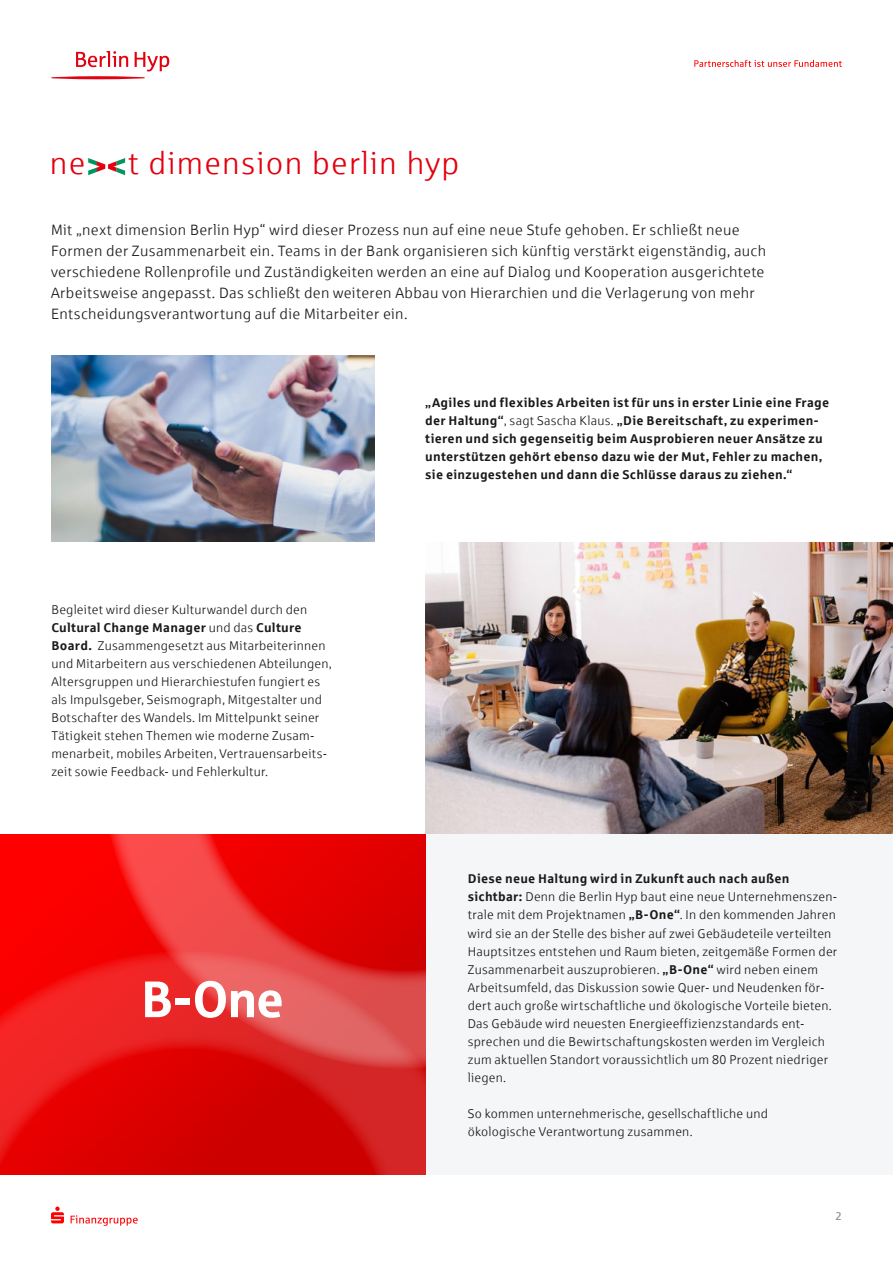
<style>
.page{position:relative;width:893px;height:1263px;background:#fff}
.page>*{position:absolute;margin:0;border:0;box-sizing:border-box;transform-origin:0 0}
.t1{font:51.3px "Sparkasse Head";color:#fff}
.t2{font:31.5px "Sparkasse Lt";letter-spacing:.04em;color:#e3000f}
.t3{font:15px/21px "Sparkasse Lt";letter-spacing:.02em;color:#1a1a18}
.t4{font:12.75px/18px "Sparkasse Lt";letter-spacing:.02em;color:#1a1a18}
.t5{font:700 12.75px/18px "Sparkasse Rg";letter-spacing:.02em;color:#1a1a18}
.t6{font:11.25px "Sparkasse Rg";color:#7c909a}
.s1{font-family:"Sparkasse Lt";font-weight:400}
.s2{font-family:"Sparkasse Rg";font-weight:700}
</style>
<div class="page">
<svg style="left:51px;top:1206px;width:13px;height:17px"></svg>
<svg style="left:71px;top:1215px;width:67px;height:11px"></svg>
<svg style="left:51px;top:51px;width:118px;height:28px"></svg>
<svg style="left:694px;top:60px;width:148px;height:7px"></svg>
<div style="left:425px;top:835px;width:468px;height:340px;background:#f4f6f7"></div>
<img style="left:51px;top:356px;width:323px;height:185px">
<img style="left:425px;top:542px;width:468px;height:291px">
<svg style="left:88px;top:158px;width:37px;height:17px"></svg>
<div style="left:0;top:835px;width:425px;height:340px;background:#fd0000"></div>
<svg style="left:110px;top:835px;width:315px;height:116px"></svg>
<svg style="left:0;top:951px;width:425px;height:224px;background:#e01e1e"></svg>
<h2 class="t2" style="left:50px;top:145px;width:37px">ne</h2>
<h2 class="t2" style="left:128px;top:145px;width:333px">t dimension berlin hyp</h2>
<p class="t3" style="left:51px;top:219px;width:717px">Mit „next dimension Berlin Hyp“ wird dieser Prozess nun auf eine neue Stufe gehoben. Er schließt neue Formen der Zusammenarbeit ein. Teams in der Bank organisieren sich künftig verstärkt eigenständig, auch verschiedene Rollenprofile und Zuständigkeiten werden an eine auf Dialog und Kooperation ausgerichtete Arbeitsweise angepasst. Das schließt den weiteren Abbau von Hierarchien und die Verlagerung von mehr Entscheidungsverantwortung auf die Mitarbeiter ein.</p>
<p class="t4" style="left:51px;top:600px;width:257px">Begleitet wird dieser Kulturwandel durch den</p>
<p class="t5" style="left:51px;top:618px;width:252px">Cultural Change Manager <span class="s1">und das</span> Culture</p>
<p class="t4" style="left:51px;top:636px;width:282px"><span class="s2">Board.</span> Zusammengesetzt aus Mitarbeiterinnen und Mitarbeitern aus verschiedenen Abteilungen, Altersgruppen und Hierarchiestufen fungiert es als Impulsgeber, Seismograph, Mitgestalter und Botschafter des Wandels. Im Mittelpunkt seiner Tätigkeit stehen Themen wie moderne Zusam&shy;menarbeit, mobiles Arbeiten, Vertrauensarbeits&shy;zeit sowie Feedback- und Fehlerkultur.</p>
<h1 class="t1" style="left:142px;top:966px;width:143px">B-One</h1>
<p class="t5" style="left:425px;top:393px;width:405px">„Agiles und flexibles Arbeiten ist für uns in erster Linie eine Frage der Haltung“<span class="s1">, sagt Sascha Klaus.</span> „Die Bereitschaft, zu experimen&shy;tieren und sich gegenseitig beim Ausprobieren neuer Ansätze zu unterstützen gehört ebenso dazu wie der Mut, Fehler zu machen, sie einzugestehen und dann die Schlüsse daraus zu ziehen.“</p>
<p class="t5" style="left:468px;top:869px;width:323px">Diese neue Haltung wird in Zukunft auch nach außen</p>
<p class="t4" style="left:468px;top:888px;width:371px"><span class="s2">sichtbar:</span> Denn die Berlin Hyp baut eine neue Unternehmenszen&shy;trale mit dem Projektnamen <span class="s2">„B-One“</span>. In den kommenden Jahren wird sie an der Stelle des bisher auf zwei Gebäudeteile verteilten Hauptsitzes entstehen und Raum bieten, zeitgemäße Formen der Zusammenarbeit auszuprobieren. <span class="s2">„B-One“</span> wird neben einem Arbeitsumfeld, das Diskussion sowie Quer- und Neudenken för&shy;dert auch große wirtschaftliche und ökologische Vorteile bieten.<br>Das Gebäude wird neuesten Energieeffizienzstandards ent&shy;sprechen und die Bewirtschaftungskosten werden im Vergleich zum aktuellen Standort voraussichtlich um 80 Prozent niedriger liegen.</p>
<p class="t4" style="left:468px;top:1104px;width:302px">So kommen unternehmerische, gesellschaftliche und ökologische Verantwortung zusammen.</p>
<p class="t6" style="left:835px;top:1209px;width:8px">2</p>
</div>
